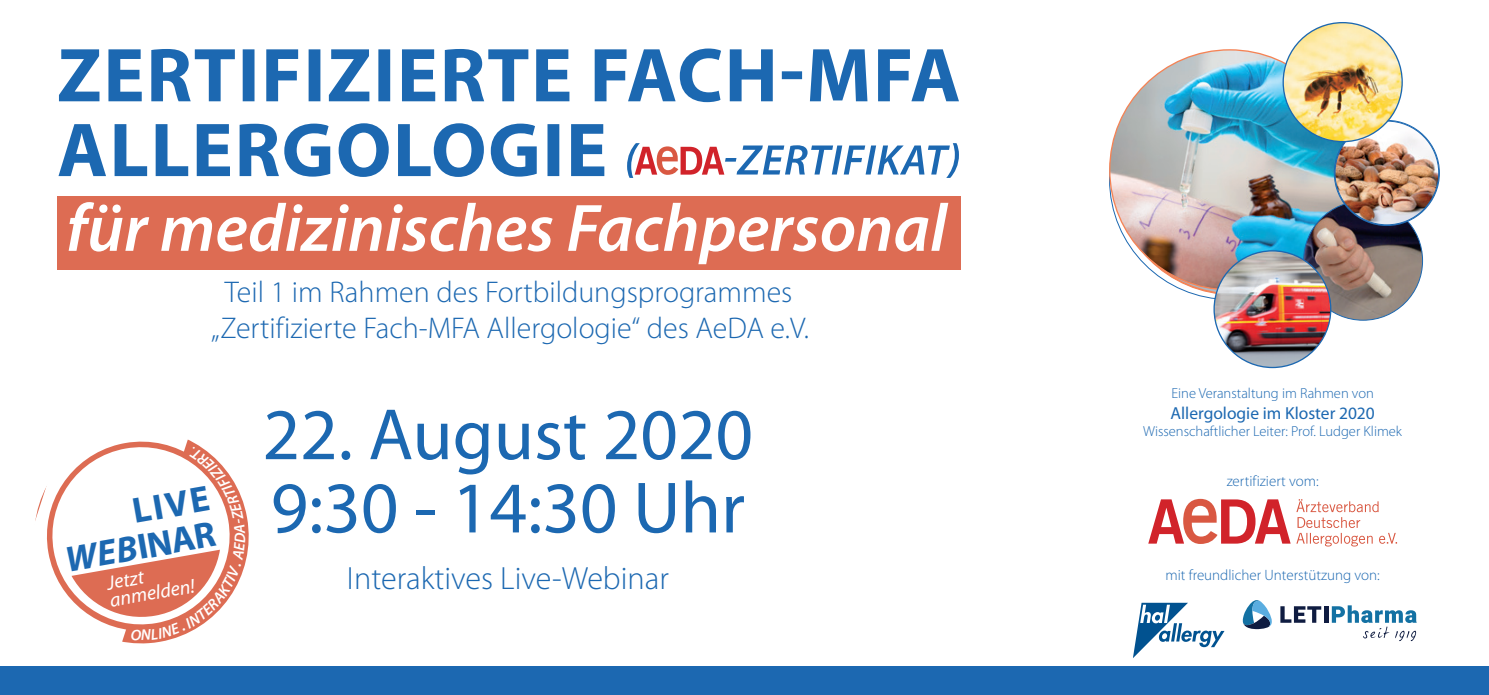
<style>
.page{position:relative;width:1489px;height:695px;background:#fff}
.page>*{position:absolute;margin:0;border:0;box-sizing:border-box;transform-origin:0 0}
.t1{font:73.25px/73.2px "Myriad Pro";color:#1c68b1}
.t2{font:700 36.25px/36.2px "Myriad Pro";color:#1c68b1;text-align:right}
.t3{font:300 32.25px "Myriad Pro";color:#1c68b1}
.t4{font:300 30px/36px "Myriad Pro";color:#1c68b1;text-align:center}
.t5{font:italic 20px/17.5px "Myriad Pro";color:#fff}
.t6{font:17.5px "Myriad Pro";color:#1c68b1}
.t7{font:300 15px "Myriad Pro";color:#1c68b1}
.t8{font:300 14.5px "Myriad Pro";color:#1c68b1}
.s1{font-style:italic}
</style>
<div class="page">
<svg style="left:1133px;top:602px;width:91px;height:56px"></svg>
<svg style="left:1242px;top:600px;width:30px;height:29px"></svg>
<svg style="left:1280px;top:606px;width:41px;height:16px"></svg>
<div style="left:1323px;top:606px;width:5px;height:16px;background:#0f1c41"></div>
<svg style="left:1331px;top:605px;width:85px;height:36px"></svg>
<svg style="left:1148px;top:499px;width:142px;height:45px"></svg>
<svg style="left:1296px;top:499px;width:100px;height:47px"></svg>
<div style="left:57px;top:196px;width:903px;height:74px;background:#dd6c53"></div>
<svg style="left:69px;top:202px;width:879px;height:62px"></svg>
<svg style="left:627px;top:143px;width:331px;height:35px"></svg>
<svg style="left:58px;top:123px;width:546px;height:54px"></svg>
<svg style="left:59px;top:48px;width:899px;height:54px"></svg>
<img style="left:1114px;top:55px;width:175px;height:239px">
<img style="left:1109px;top:50px;width:240px;height:240px;border-radius:120px">
<img style="left:1303px;top:201px;width:119px;height:119px;border-radius:59px">
<img style="left:1334px;top:121px;width:104px;height:104px;border-radius:52px">
<img style="left:1283px;top:23px;width:118px;height:119px;border-radius:59px">
<img style="left:1213px;top:251px;width:117px;height:116px;border-radius:58px">
<div style="left:0;top:666px;width:1488px;height:28px;background:#1c68b1"></div>
<svg style="left:40px;top:439px;width:205px;height:201px"></svg>
<p class="t4" style="left:211px;top:274px;width:599px">Teil 1 im Rahmen des Fortbildungsprogrammes „Zertifizierte Fach-MFA Allergologie“ des AeDA e.V.</p>
<p class="t2" style="left:56px;top:505px;width:154px;rotate:-10deg">LIVE<br><span class="s1">WEB</span>INAR</p>
<p class="t5" style="left:105px;top:574px;width:87px;rotate:-10deg">Jetzt anmelden!</p>
<h1 class="t1" style="left:262px;top:397px;width:492px">22. August 2020<br>9:30 - 14:30 Uhr</h1>
<p class="t3" style="left:347px;top:558px;width:323px">Interaktives Live-Webinar</p>
<p class="t8" style="left:1171px;top:384px;width:204px">Eine Veranstaltung im Rahmen von</p>
<p class="t6" style="left:1170px;top:402px;width:206px">Allergologie im Kloster 2020</p>
<p class="t8" style="left:1143px;top:422px;width:260px">Wissenschaftlicher Leiter: Prof. Ludger Klimek</p>
<p class="t7" style="left:1226px;top:471px;width:93px">zertifiziert vom:</p>
<p class="t7" style="left:1165px;top:565px;width:216px">mit freundlicher Unterstützung von:</p>
</div>
